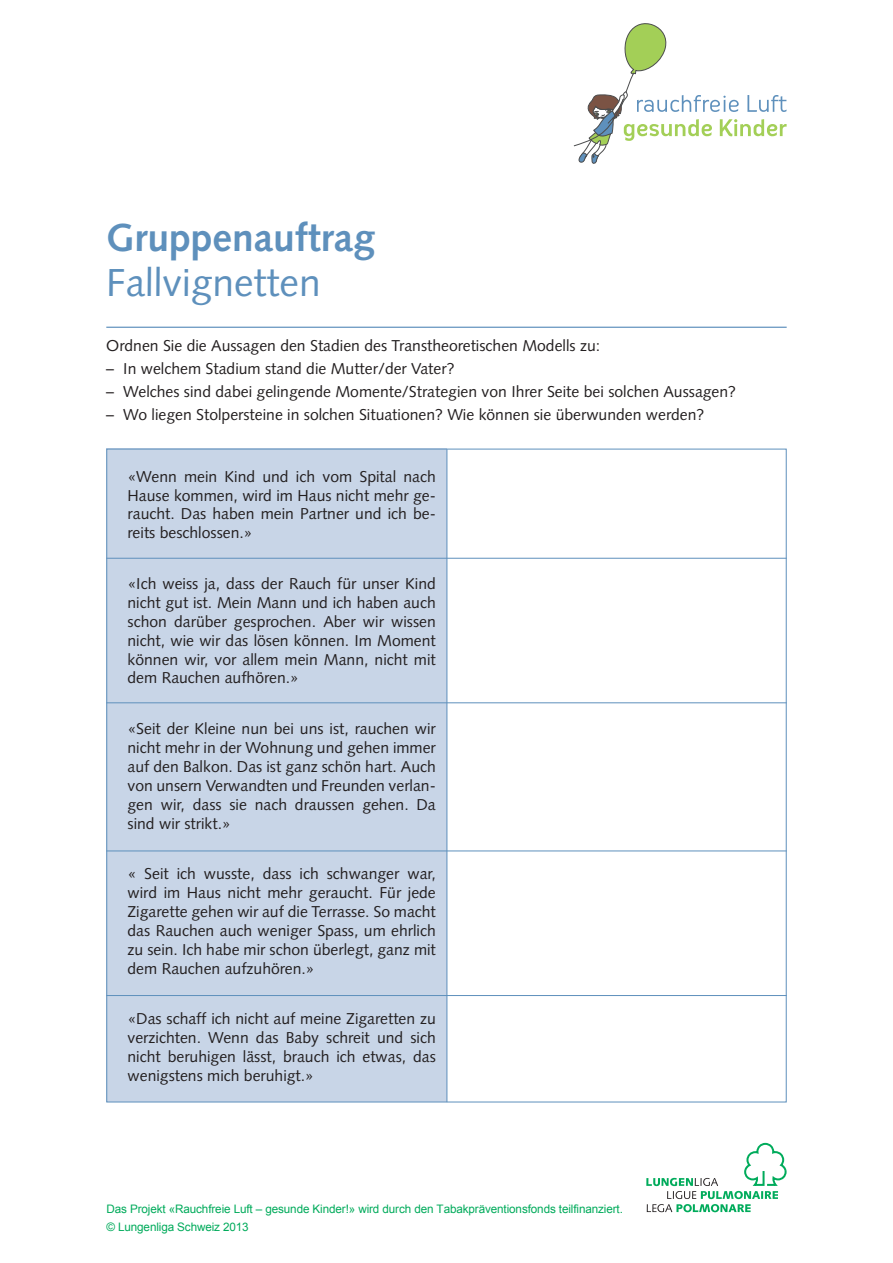
<style>
.page{position:relative;width:893px;height:1263px;background:#fff}
.page>*{position:absolute;margin:0;border:0;box-sizing:border-box;transform-origin:0 0}
.t1{font:700 39px "Syntax";color:#5e90bc}
.t2{font:39px "Syntax";color:#5e90bc}
.t3{font:15.75px/18.9px "Syntax";color:#231f20;text-align:justify}
.t4{font:11.7px/18px "Arial";letter-spacing:-.01em;color:#00ab5b}
</style>
<div class="page">
<svg style="left:574px;top:23px;width:213px;height:141px"></svg>
<svg style="left:646px;top:1143px;width:141px;height:69px"></svg>
<div style="left:106px;top:449px;width:341px;height:653px;background:#c8d5e7"></div>
<hr style="left:106px;top:558px;width:681px;height:1px;background:#5e90bc">
<hr style="left:446px;top:449px;width:1px;height:653px;background:#5e90bc">
<hr style="left:106px;top:327px;width:681px;height:1px;background:#5e90bc">
<hr style="left:106px;top:702px;width:681px;height:1px;background:#5e90bc">
<hr style="left:106px;top:850px;width:681px;height:1px;background:#5e90bc">
<hr style="left:106px;top:995px;width:681px;height:1px;background:#5e90bc">
<h1 class="t1" style="left:106px;top:215px;width:270px">Gruppenauftrag</h1>
<h1 class="t2" style="left:106px;top:259px;width:216px">Fallvignetten</h1>
<p class="t3" style="left:106px;top:336px;width:495px">Ordnen Sie die Aussagen den Stadien des Transtheoretischen Modells zu:</p>
<p class="t3" style="left:106px;top:359px;width:350px">– In welchem Stadium stand die Mutter/der Vater?</p>
<p class="t3" style="left:106px;top:382px;width:631px">– Welches sind dabei gelingende Momente/Strategien von Ihrer Seite bei solchen Aussagen?</p>
<p class="t3" style="left:106px;top:405px;width:600px">– Wo liegen Stolpersteine in solchen Situationen? Wie können sie überwunden werden?</p>
<p class="t3" style="left:128px;top:467px;width:310px">«Wenn mein Kind und ich vom Spital nach Hause kommen, wird im Haus nicht mehr ge&shy;raucht. Das haben mein Partner und ich be&shy;reits beschlossen.»</p>
<p class="t3" style="left:128px;top:574px;width:310px">«Ich weiss ja, dass der Rauch für unser Kind nicht gut ist. Mein Mann und ich haben auch schon darüber gesprochen. Aber wir wissen nicht, wie wir das lösen können. Im Moment können wir, vor allem mein Mann, nicht mit dem Rauchen aufhören.»</p>
<p class="t3" style="left:128px;top:719px;width:310px">«Seit der Kleine nun bei uns ist, rauchen wir nicht mehr in der Wohnung und gehen immer auf den Balkon. Das ist ganz schön hart. Auch von unsern Verwandten und Freunden verlan&shy;gen wir, dass sie nach draussen gehen. Da sind wir strikt.»</p>
<p class="t3" style="left:128px;top:864px;width:310px">« Seit ich wusste, dass ich schwanger war, wird im Haus nicht mehr geraucht. Für jede Zigarette gehen wir auf die Terrasse. So macht das Rauchen auch weniger Spass, um ehrlich zu sein. Ich habe mir schon überlegt, ganz mit dem Rauchen aufzuhören.»</p>
<p class="t3" style="left:128px;top:1009px;width:310px">«Das schaff ich nicht auf meine Zigaretten zu verzichten. Wenn das Baby schreit und sich nicht beruhigen lässt, brauch ich etwas, das wenigstens mich beruhigt.»</p>
<p class="t4" style="left:106px;top:1200px;width:518px">Das Projekt «Rauchfreie Luft – gesunde Kinder!» wird durch den Tabakpräventionsfonds teilfinanziert. © Lungenliga Schweiz 2013</p>
</div>
